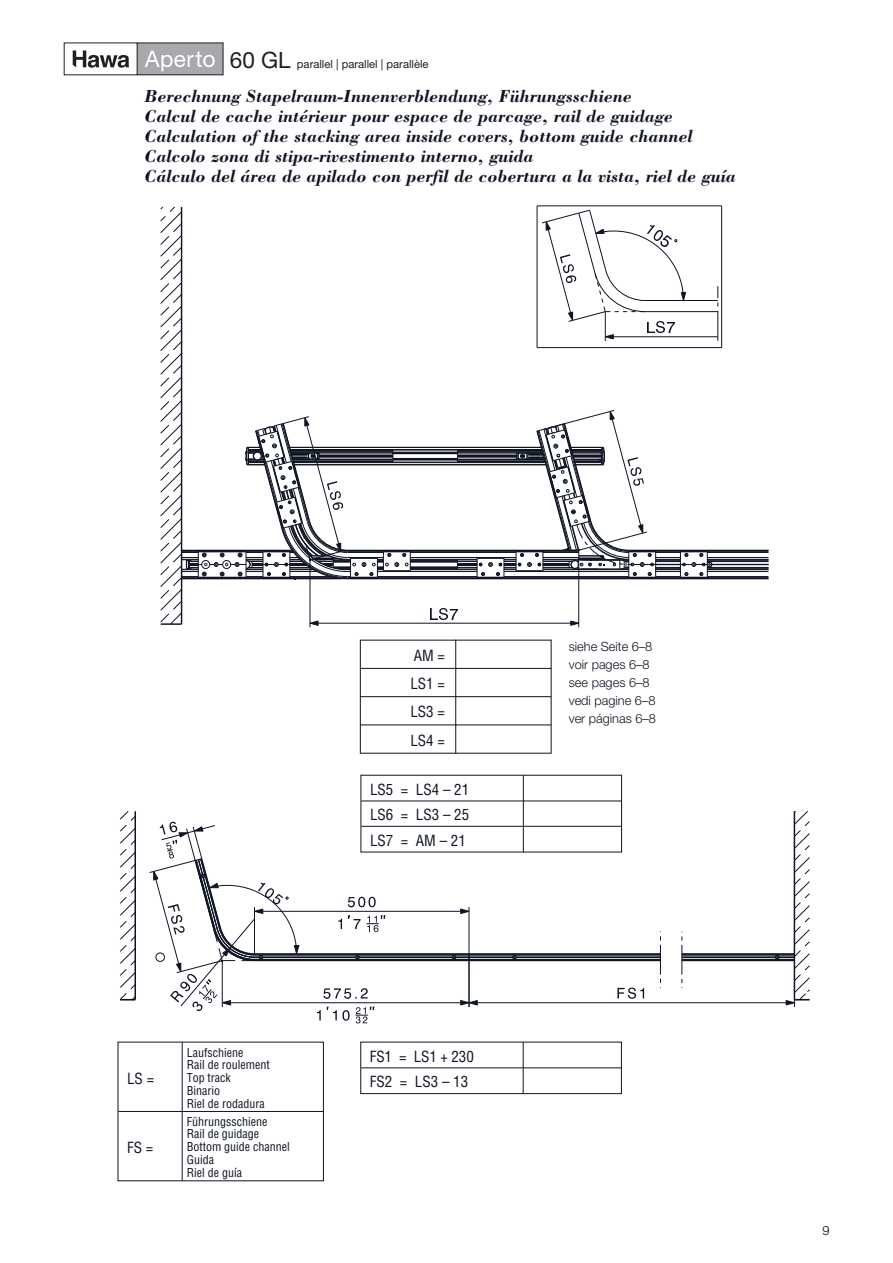
<style>
.page{position:relative;width:893px;height:1263px;background:#fff}
.page>*{position:absolute;margin:0;border:0;box-sizing:border-box;transform-origin:0 0}
.t1{font:italic 700 18px/20px "Bodoni";color:#0e1423}
.t2{font:condensed 15px/28.2px "Helvetica";color:#0e1423;text-align:justify}
.t3{font:300 12.75px/18px "Helvetica Neue";color:#0e1423}
.t4{font:300 12.75px "Helvetica Neue LT Std";color:#00030c}
.t5{font:condensed 12px/12.8px "Helvetica";color:#0e1423}
.t6{font:11.25px "Helvetica Neue LT Std";color:#231f20}
.s1{font-size:22.5px}
</style>
<div class="page">
<hr style="left:682px;top:945px;width:1px;height:30px;background:#0e1423">
<svg style="left:660px;top:931px;width:1px;height:57px"></svg>
<hr style="left:682px;top:953px;width:112px;height:1px;background:#0e1423">
<hr style="left:254px;top:953px;width:406px;height:1px;background:#0e1423">
<svg style="left:120px;top:811px;width:16px;height:189px"></svg>
<hr style="left:682px;top:957px;width:93px;height:1px;background:#0e1423">
<hr style="left:469px;top:957px;width:44px;height:1px;background:#0e1423">
<hr style="left:516px;top:957px;width:144px;height:1px;background:#0e1423">
<hr style="left:682px;top:960px;width:112px;height:1px;background:#0e1423">
<hr style="left:469px;top:960px;width:191px;height:1px;background:#0e1423">
<hr style="left:682px;top:959px;width:112px;height:1px;background:#0e1423">
<hr style="left:469px;top:959px;width:191px;height:1px;background:#0e1423">
<hr style="left:682px;top:955px;width:112px;height:1px;background:#0e1423">
<hr style="left:469px;top:955px;width:191px;height:1px;background:#0e1423">
<hr style="left:682px;top:954px;width:112px;height:1px;background:#0e1423">
<hr style="left:469px;top:954px;width:191px;height:1px;background:#0e1423">
<svg style="left:512px;top:955px;width:5px;height:4px"></svg>
<svg style="left:617px;top:987px;width:28px;height:12px"></svg>
<hr style="left:477px;top:1002px;width:309px;height:1px;background:#0e1423">
<svg style="left:775px;top:811px;width:35px;height:196px"></svg>
<svg style="left:149px;top:821px;width:329px;height:203px"></svg>
<hr style="left:645px;top:311px;width:73px;height:1px;background:#0e1423">
<hr style="left:645px;top:300px;width:73px;height:1px;background:#0e1423">
<hr style="left:537px;top:206px;width:185px;height:1px;background:#0e1423">
<hr style="left:721px;top:206px;width:1px;height:142px;background:#0e1423">
<hr style="left:537px;top:347px;width:185px;height:1px;background:#0e1423">
<hr style="left:694px;top:577px;width:74px;height:1px;background:#0e1423">
<hr style="left:694px;top:578px;width:74px;height:1px;background:#0e1423">
<hr style="left:707px;top:569px;width:61px;height:1px;background:#0e1423">
<hr style="left:707px;top:571px;width:61px;height:1px;background:#0e1423">
<hr style="left:707px;top:576px;width:61px;height:1px;background:#0e1423">
<hr style="left:629px;top:551px;width:139px;height:1px;background:#0e1423">
<hr style="left:707px;top:559px;width:61px;height:1px;background:#0e1423">
<hr style="left:707px;top:557px;width:61px;height:1px;background:#0e1423">
<hr style="left:707px;top:552px;width:61px;height:1px;background:#0e1423">
<hr style="left:629px;top:550px;width:139px;height:1px;background:#0e1423">
<hr style="left:712px;top:564px;width:56px;height:1px;background:#0e1423">
<hr style="left:707px;top:568px;width:61px;height:1px;background:#0e1423">
<hr style="left:707px;top:567px;width:61px;height:1px;background:#0e1423">
<hr style="left:707px;top:561px;width:61px;height:1px;background:#0e1423">
<hr style="left:707px;top:560px;width:61px;height:1px;background:#0e1423">
<hr style="left:310px;top:560px;width:1px;height:67px;background:#0e1423">
<hr style="left:578px;top:557px;width:1px;height:70px;background:#0e1423">
<svg style="left:718px;top:286px;width:1px;height:55px"></svg>
<hr style="left:613px;top:336px;width:105px;height:1px;background:#0e1423">
<svg style="left:160px;top:206px;width:552px;height:420px"></svg>
<hr style="left:360px;top:640px;width:191px;height:1px;background:#0e1423">
<hr style="left:360px;top:668px;width:191px;height:1px;background:#0e1423">
<hr style="left:360px;top:696px;width:191px;height:1px;background:#0e1423">
<hr style="left:360px;top:724px;width:191px;height:1px;background:#0e1423">
<hr style="left:360px;top:753px;width:191px;height:1px;background:#0e1423">
<hr style="left:360px;top:640px;width:1px;height:114px;background:#0e1423">
<hr style="left:455px;top:640px;width:1px;height:85px;background:#0e1423">
<hr style="left:455px;top:724px;width:1px;height:30px;background:#0e1423">
<hr style="left:551px;top:640px;width:1px;height:114px;background:#0e1423">
<hr style="left:361px;top:800px;width:260px;height:1px;background:#0e1423">
<hr style="left:361px;top:826px;width:260px;height:1px;background:#0e1423">
<hr style="left:523px;top:775px;width:1px;height:77px;background:#0e1423">
<hr style="left:118px;top:1111px;width:205px;height:1px;background:#0e1423">
<hr style="left:182px;top:1042px;width:1px;height:139px;background:#0e1423">
<div style="left:360px;top:1042px;width:262px;height:52px;border:1px solid #0e1423"></div>
<hr style="left:361px;top:1067px;width:260px;height:1px;background:#0e1423">
<hr style="left:523px;top:1042px;width:1px;height:51px;background:#0e1423">
<svg style="left:64px;top:43px;width:159px;height:32px"></svg>
<svg style="left:117px;top:1166px;width:207px;height:16px"></svg>
<p class="t6" style="left:230px;top:57px;width:200px"><span class="s1">60 GL</span> parallel | parallel | parallèle</p>
<p class="t1" style="left:145px;top:86px;width:593px">Berechnung Stapelraum-Innenverblendung, Führungsschiene<br>Calcul de cache intérieur pour espace de parcage, rail de guidage Calculation of the stacking area inside covers, bottom guide channel Calcolo zona di stipa-rivestimento interno, guida<br>Cálculo del área de apilado con perfil de cobertura a la vista, riel de guía</p>
<p class="t2" style="left:127px;top:1064px;width:29px">LS =</p>
<p class="t2" style="left:127px;top:1133px;width:28px">FS =</p>
<p class="t5" style="left:187px;top:1046px;width:85px">Laufschiene<br>Rail de roulement<br>Top track<br>Binario<br>Riel de rodadura</p>
<p class="t5" style="left:187px;top:1115px;width:105px">Führungsschiene<br>Rail de guidage<br>Bottom guide channel<br>Guida<br>Riel de guía</p>
<p class="t2" style="left:410px;top:641px;width:36px">AM = LS1 = LS3 = LS4 =</p>
<p class="t3" style="left:569px;top:637px;width:89px">siehe Seite 6–8 voir pages 6–8 see pages 6–8 vedi pagine 6–8 ver páginas 6–8</p>
<p class="t2" style="left:370px;top:777px;width:101px;line-height:25.3px">LS5 = LS4 – 21<br>LS6 = LS3 – 25<br>LS7 = AM – 21</p>
<p class="t2" style="left:370px;top:1044px;width:105px;line-height:25.3px">FS1 = LS1 + 230<br>FS2 = LS3 – 13</p>
<p class="t4" style="left:822px;top:1223px;width:9px">9</p>
</div>
